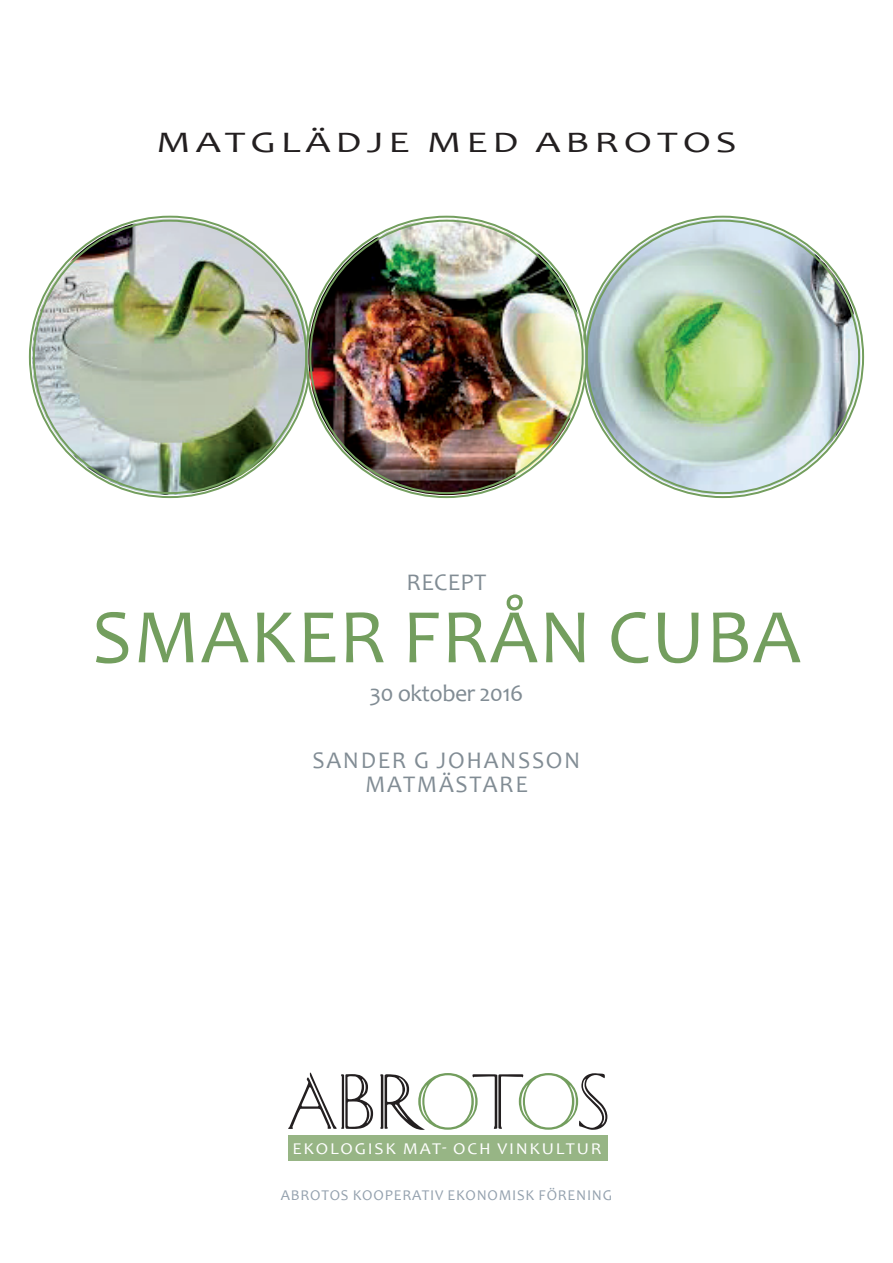
<style>
.page{position:relative;width:893px;height:1263px;background:#fff}
.page>*{position:absolute;margin:0;border:0;box-sizing:border-box;transform-origin:0 0}
.t1{font:78px "Candara";letter-spacing:.015em;color:#739e5e}
.t2{font:77.7px "Caesar";letter-spacing:-.07em;color:#231f20}
.t3{font:30px "Candara";letter-spacing:.12em;color:#231f20;scale:1.36 1}
.t4{font:24px "Candara";letter-spacing:.07em;color:#818c94}
.t5{font:24px "Candara";letter-spacing:-.025em;color:#818c94}
.t6{font:16.5px "Candara";letter-spacing:.1em;color:#fff;scale:1.08 1}
.t7{font:15px "Candara";letter-spacing:.05em;color:#94a1ae}
.s1{color:#739e5e}
</style>
<div class="page">
<div style="left:288px;top:1135px;width:319px;height:26px;background:#97b585"></div>
<img style="left:32px;top:219px;width:276px;height:276px;border-radius:138px">
<img style="left:585px;top:219px;width:276px;height:275px">
<img style="left:308px;top:219px;width:277px;height:276px;border-radius:138px">
<h3 class="t3" style="left:156px;top:123px;width:247px">MATGLÄDJE MED</h3>
<h3 class="t3" style="left:536px;top:123px;width:149px">ABROTOS</h3>
<h3 class="t4" style="left:407px;top:567px;width:81px">RECEPT</h3>
<h1 class="t1" style="left:92px;top:588px;width:710px">SMAKER FRÅN CUBA</h1>
<h3 class="t5" style="left:369px;top:678px;width:156px">30 OKTOBER 2016</h3>
<h3 class="t4" style="left:313px;top:745px;width:221px">SANDER G JOHANSSO</h3>
<h3 class="t4" style="left:564px;top:745px;width:18px">N</h3>
<h3 class="t4" style="left:365px;top:769px;width:164px">MATMÄSTAR E</h3>
<h2 class="t2" style="left:288px;top:1062px;width:324px">ABR<span class="s1">O</span>T<span class="s1">O</span>S</h2>
<p class="t6" style="left:292px;top:1138px;width:288px">EKOLOGISK MAT- OCH VINKULTUR</p>
<p class="t7" style="left:281px;top:1186px;width:83px">ABROTOS KOOP</p>
<p class="t7" style="left:394px;top:1186px;width:220px">ERATIV EKONOM ISK FÖRENING</p>
</div>
